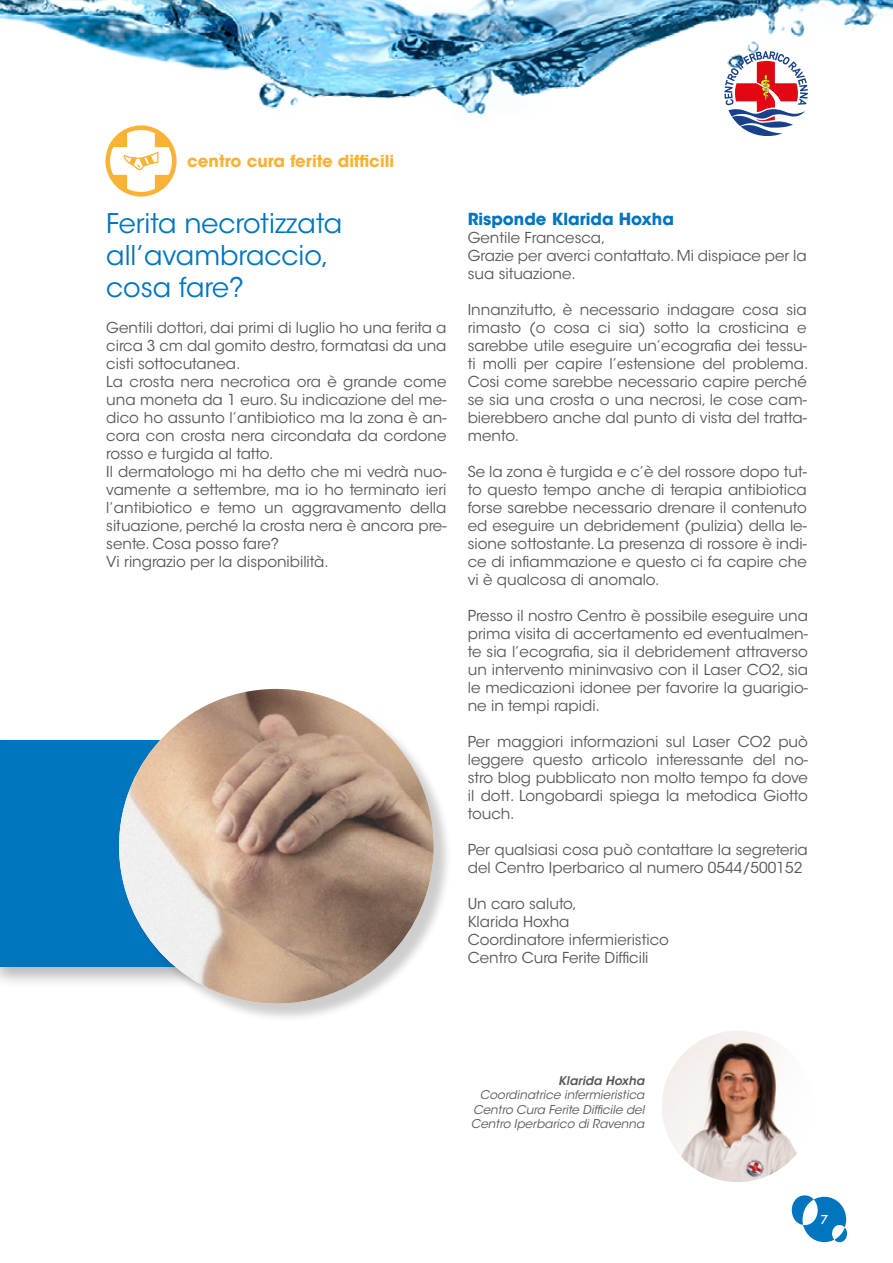
<style>
.page{position:relative;width:893px;height:1263px;background:#fff}
.page>*{position:absolute;margin:0;border:0;box-sizing:border-box;transform-origin:0 0}
.t1{font:27px/32.4px "ITC Avant Garde Std";color:#0075bf}
.t2{font:700 16.5px "ITC Avant Garde Std";color:#f9b234}
.t3{font:700 16.5px "ITC Avant Garde Std";color:#0075bf}
.t4{font:15px/18px "ITC Avant Garde Std";color:#575756}
.t5{font:italic 12px/14.4px "ITC Avant Garde Std";color:#575756;text-align:justify}
.t6{font:italic 600 12px "ITC Avant Garde Std";color:#575756}
.t7{font:500 12px "Futura";color:#fff}
</style>
<div class="page">
<img style="left:0;top:0;width:893px;height:154px">
<svg style="left:724px;top:51px;width:84px;height:87px"></svg>
<svg style="left:792px;top:1195px;width:55px;height:47px"></svg>
<img style="left:657px;top:1026px;width:161px;height:160px;border-radius:80px">
<div style="left:653px;top:1021px;width:169px;height:170px;border:9px solid #fff;border-radius:50%"></div>
<div style="left:0;top:734px;width:261px;height:255px;background:#000;opacity:.29"></div>
<div style="left:0;top:740px;width:247px;height:227px;background:#0075bf"></div>
<div style="left:121px;top:691px;width:332px;height:331px;background:#000;opacity:.2"></div>
<img style="left:119px;top:689px;width:315px;height:314px;border-radius:157px">
<svg style="left:105px;top:125px;width:72px;height:72px"></svg>
<p class="t2" style="left:187px;top:151px;width:208px">centro cura ferite difficili</p>
<h1 class="t1" style="left:106px;top:207px;width:237px">Ferita necrotizzata all’avambraccio, cosa fare?</h1>
<p class="t4" style="left:106px;top:319px;width:342px">Gentili dottori, dai primi di luglio ho una ferita a circa 3 cm dal gomito destro, formatasi da una cisti sottocutanea.<br>La crosta nera necrotica ora è grande come una moneta da 1 euro. Su indicazione del me&shy;dico ho assunto l’antibiotico ma la zona è an&shy;cora con crosta nera circondata da cordone rosso e turgida al tatto.<br>Il dermatologo mi ha detto che mi vedrà nuo&shy;vamente a settembre, ma io ho terminato ieri l’antibiotico e temo un aggravamento della situazione, perché la crosta nera è ancora pre&shy;sente. Cosa posso fare?<br>Vi ringrazio per la disponibilità.</p>
<p class="t3" style="left:468px;top:208px;width:208px">Risponde Klarida Hoxha</p>
<p class="t4" style="left:468px;top:229px;width:341px">Gentile Francesca,<br>Grazie per averci contattato. Mi dispiace per la sua situazione.</p>
<p class="t4" style="left:468px;top:301px;width:342px">Innanzitutto, è necessario indagare cosa sia rimasto (o cosa ci sia) sotto la crosticina e sarebbe utile eseguire un’ecografia dei tessu&shy;ti molli per capire l’estensione del problema.<br>Cosi come sarebbe necessario capire perché se sia una crosta o una necrosi, le cose cam&shy;bierebbero anche dal punto di vista del tratta&shy;mento.</p>
<p class="t4" style="left:468px;top:463px;width:341px;text-align:justify">Se la zona è turgida e c’è del rossore dopo tut&shy;to questo tempo anche di terapia antibiotica forse sarebbe necessario drenare il contenuto ed eseguire un debridement (pulizia) della le&shy;sione sottostante. La presenza di rossore è indi&shy;ce di infiammazione e questo ci fa capire che vi è qualcosa di anomalo.</p>
<p class="t4" style="left:468px;top:607px;width:342px;text-align:justify">Presso il nostro Centro è possibile eseguire una prima visita di accertamento ed eventualmen&shy;te sia l’ecografia, sia il debridement attraverso un intervento mininvasivo con il Laser CO2, sia le medicazioni idonee per favorire la guarigio&shy;ne in tempi rapidi.</p>
<p class="t4" style="left:468px;top:733px;width:342px;text-align:justify">Per maggiori informazioni sul Laser CO2 può leggere questo articolo interessante del no&shy;stro blog pubblicato non molto tempo fa dove il dott. Longobardi spiega la metodica Giotto touch.</p>
<p class="t4" style="left:468px;top:841px;width:342px">Per qualsiasi cosa può contattare la segreteria del Centro Iperbarico al numero 0544/500152</p>
<p class="t4" style="left:468px;top:895px;width:203px">Un caro saluto,<br>Klarida Hoxha<br>Coordinatore infermieristico<br>Centro Cura Ferite Difficili</p>
<p class="t6" style="left:558px;top:1073px;width:88px">Klarida Hoxha</p>
<p class="t5" style="left:471px;top:1088px;width:175px;text-indent:9px">Coordinatrice infermieristica Centro Cura Ferite Difficile del Centro Iperbarico di Ravenna</p>
<p class="t7" style="left:821px;top:1211px;width:9px">7</p>
</div>
